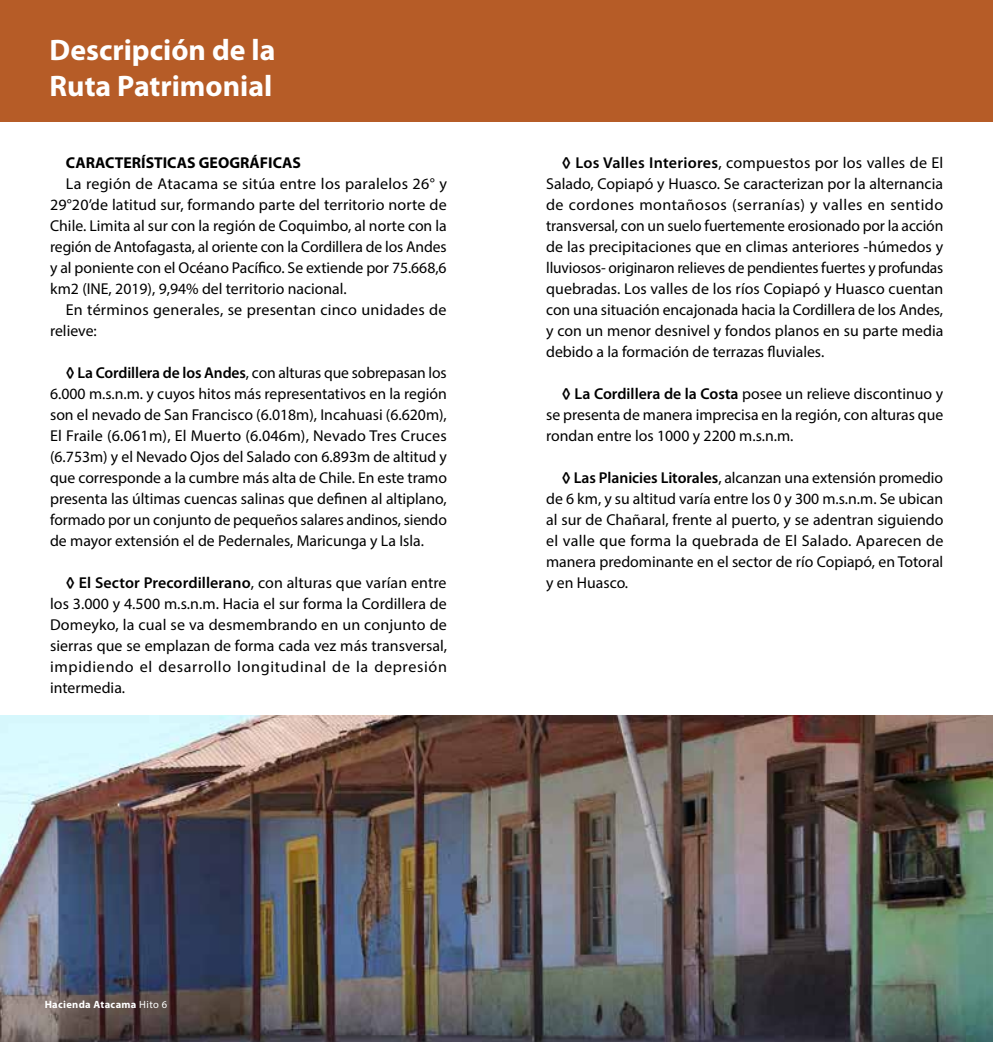
<style>
.page{position:relative;width:993px;height:1042px;background:#fff}
.page>*{position:absolute;margin:0;border:0;box-sizing:border-box;transform-origin:0 0}
.t1{font:700 29.75px/35.7px "Myriad Pro";color:#fff}
.t2{font:15.75px/21px "Myriad Pro";color:#000;text-align:justify}
.t3{font:700 15.75px "Myriad Pro";color:#000}
.t4{font:700 10.5px "Myriad Pro";letter-spacing:.03em;color:#fff}
.s1{font-weight:700}
.s2{font-weight:600}
.s3{font-weight:400}
</style>
<div class="page">
<div style="left:0;top:0;width:992px;height:122px;background:#b65c27"></div>
<img style="left:0;top:715px;width:992px;height:327px">
<h1 class="t1" style="left:50px;top:32px;width:227px">Descripción de la<br>Ruta Patrimonial</h1>
<p class="t3" style="left:66px;top:152px;width:237px">CARACTERÍSTICAS GEOGRÁFICAS</p>
<p class="t2" style="left:50px;top:173px;width:398px;text-indent:16px">La región de Atacama se sitúa entre los paralelos 26° y 29°20’de latitud sur, formando parte del territorio norte de Chile. Limita al sur con la región de Coquimbo, al norte con la región de Antofagasta, al oriente con la Cordillera de los Andes y al poniente con el Océano Pacífico. Se extiende por 75.668,6 km2 (INE, 2019), 9,94% del territorio nacional.</p>
<p class="t2" style="left:50px;top:299px;width:398px;text-indent:16px">En términos generales, se presentan cinco unidades de relieve:</p>
<p class="t2" style="left:50px;top:362px;width:398px;text-indent:16px"><span class="s1">◊</span> <span class="s2">La Cordillera de los Andes</span>, con alturas que sobrepasan los 6.000 m.s.n.m. y cuyos hitos más representativos en la región son el nevado de San Francisco (6.018m), Incahuasi (6.620m), El Fraile (6.061m), El Muerto (6.046m), Nevado Tres Cruces (6.753m) y el Nevado Ojos del Salado con 6.893m de altitud y que corresponde a la cumbre más alta de Chile. En este tramo presenta las últimas cuencas salinas que definen al altiplano, formado por un conjunto de pequeños salares andinos, siendo de mayor extensión el de Pedernales, Maricunga y La Isla.</p>
<p class="t2" style="left:50px;top:572px;width:398px;text-indent:16px"><span class="s1">◊</span> <span class="s2">El Sector Precordillerano</span>, con alturas que varían entre los 3.000 y 4.500 m.s.n.m. Hacia el sur forma la Cordillera de Domeyko, la cual se va desmembrando en un conjunto de sierras que se emplazan de forma cada vez más transversal, impidiendo el desarrollo longitudinal de la depresión intermedia.</p>
<p class="t2" style="left:546px;top:152px;width:399px;text-indent:16px"><span class="s1">◊</span> <span class="s2">Los Valles Interiores</span>, compuestos por los valles de El Salado, Copiapó y Huasco. Se caracterizan por la alternancia de cordones montañosos (serranías) y valles en sentido transversal, con un suelo fuertemente erosionado por la acción de las precipitaciones que en climas anteriores -húmedos y lluviosos- originaron relieves de pendientes fuertes y profundas quebradas. Los valles de los ríos Copiapó y Huasco cuentan con una situación encajonada hacia la Cordillera de los Andes, y con un menor desnivel y fondos planos en su parte media debido a la formación de terrazas fluviales.</p>
<p class="t2" style="left:546px;top:383px;width:398px;text-indent:16px"><span class="s1">◊</span> <span class="s2">La Cordillera de la Costa</span> posee un relieve discontinuo y se presenta de manera imprecisa en la región, con alturas que rondan entre los 1000 y 2200 m.s.n.m.</p>
<p class="t2" style="left:546px;top:467px;width:399px;text-indent:16px"><span class="s1">◊</span> <span class="s2">Las Planicies Litorales</span>, alcanzan una extensión promedio de 6 km, y su altitud varía entre los 0 y 300 m.s.n.m. Se ubican al sur de Chañaral, frente al puerto, y se adentran siguiendo el valle que forma la quebrada de El Salado. Aparecen de manera predominante en el sector de río Copiapó, en Totoral y en Huasco.</p>
<p class="t4" style="left:45px;top:998px;width:124px">Hacienda Atacama <span class="s3">Hito 6</span></p>
</div>
